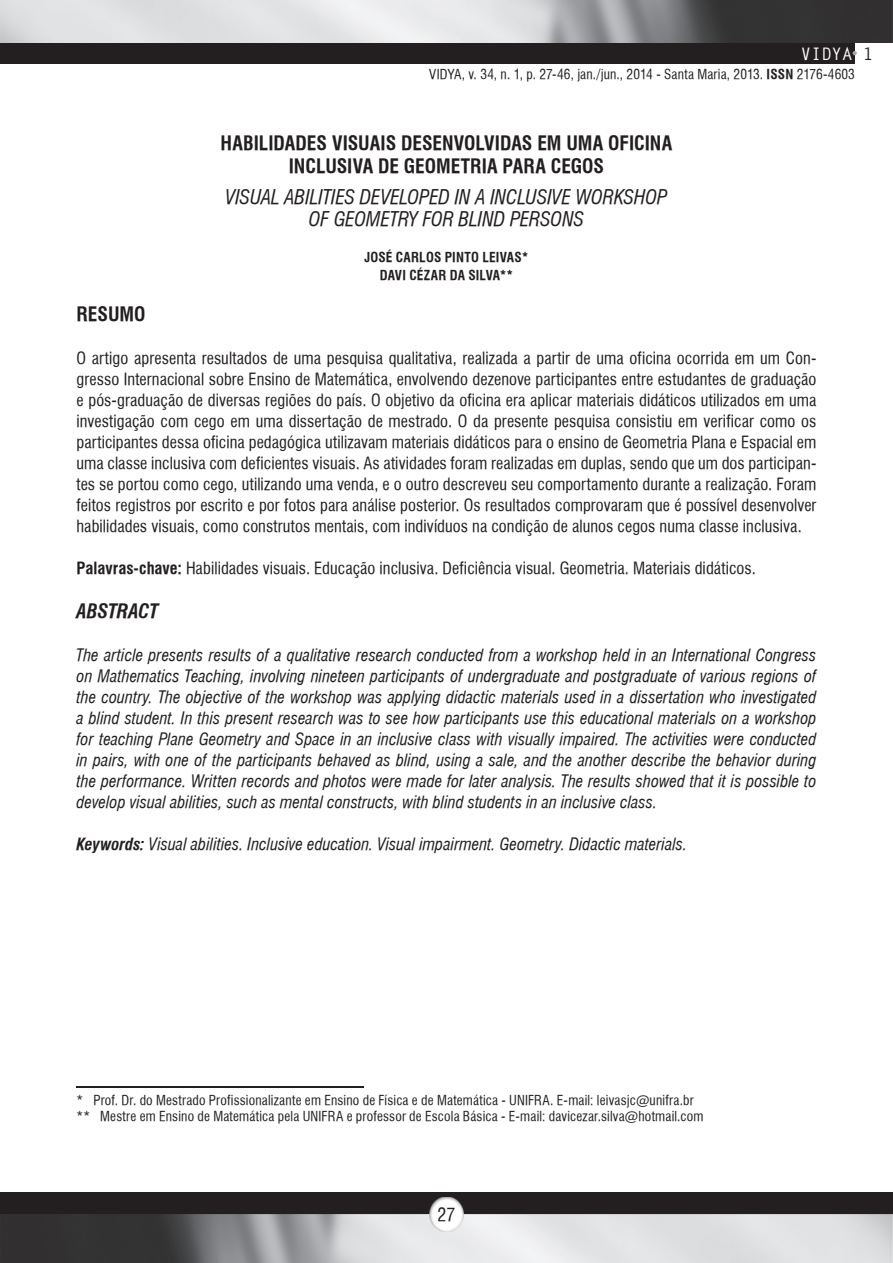
<style>
.page{position:relative;width:893px;height:1263px;background:#fff}
.page>*{position:absolute;margin:0;border:0;box-sizing:border-box;transform-origin:0 0}
.t1{font:700 condensed 19.5px/22.5px "Halvett";color:#231f20;text-align:center}
.t2{font:italic condensed 19.5px/22.5px "Halvett";color:#231f20;text-align:center}
.t3{font:italic 700 condensed 19.5px "Halvett";letter-spacing:-.015em;color:#231f20}
.t4{font:18px "Halvett Condensed";color:#231f20}
.t5{font:700 17.25px "Letter Gothic Std";color:#fff}
.t6{font:16.5px/21px "Halvett Condensed";letter-spacing:.005em;color:#231f20;text-align:justify}
.t7{font:italic condensed 16.5px/21px "Halvett";letter-spacing:.005em;color:#231f20;text-align:justify}
.t8{font:13.5px/16.5px "Halvett Condensed";letter-spacing:.015em;color:#231f20}
.t9{font:700 condensed 13.5px/18px "Halvett";letter-spacing:.01em;color:#231f20;text-align:center}
.s1{color:#231f20}
.s2{font-family:"Halvett";font-weight:700;font-stretch:condensed}
.s3{font-weight:700}
</style>
<div class="page">
<div style="left:0;top:0;width:855px;height:64px;background:#231f20"></div>
<div style="left:0;top:1193px;width:893px;height:70px;background:#231f20"></div>
<img style="left:0;top:0;width:893px;height:43px">
<img style="left:0;top:1214px;width:893px;height:49px">
<svg style="left:853px;top:51px;width:4px;height:4px"></svg>
<img style="left:429px;top:1197px;width:34px;height:34px">
<hr style="left:77px;top:1086px;width:287px;height:1px;background:#231f20">
<p class="t5" style="left:801px;top:43px;width:74px">VIDYA <span class="s1">1</span></p>
<p class="t8" style="left:429px;top:65px;width:427px">VIDYA, v. 34, n. 1, p. 27-46, jan./jun., 2014 - Santa Maria, 2013. <span class="s2">ISSN</span> 2176-4603</p>
<p class="t1" style="left:221px;top:132px;width:453px">HABILIDADES VISUAIS DESENVOLVIDAS EM UMA OFICINA<br>INCLUSIVA DE GEOMETRIA PARA CEGOS</p>
<p class="t2" style="left:225px;top:186px;width:444px">VISUAL ABILITIES DEVELOPED IN A INCLUSIVE WORKSHOP<br>OF GEOMETRY FOR BLIND PERSONS</p>
<p class="t9" style="left:364px;top:248px;width:166px">JOSÉ CARLOS PINTO LEIVAS*<br>DAVI CÉZAR DA SILVA**</p>
<p class="t1" style="left:77px;top:302px;width:70px">RESUMO</p>
<p class="t6" style="left:77px;top:348px;width:741px">O artigo apresenta resultados de uma pesquisa qualitativa, realizada a partir de uma oficina ocorrida em um Con&shy;gresso Internacional sobre Ensino de Matemática, envolvendo dezenove participantes entre estudantes de graduação e pós-graduação de diversas regiões do país. O objetivo da oficina era aplicar materiais didáticos utilizados em uma investigação com cego em uma dissertação de mestrado. O da presente pesquisa consistiu em verificar como os participantes dessa oficina pedagógica utilizavam materiais didáticos para o ensino de Geometria Plana e Espacial em uma classe inclusiva com deficientes visuais. As atividades foram realizadas em duplas, sendo que um dos participan&shy;tes se portou como cego, utilizando uma venda, e o outro descreveu seu comportamento durante a realização. Foram feitos registros por escrito e por fotos para análise posterior. Os resultados comprovaram que é possível desenvolver habilidades visuais, como construtos mentais, com indivíduos na condição de alunos cegos numa classe inclusiva.</p>
<p class="t6" style="left:77px;top:558px;width:681px"><span class="s2">Palavras-chave:</span> Habilidades visuais. Educação inclusiva. Deficiência visual. Geometria. Materiais didáticos.</p>
<p class="t3" style="left:77px;top:599px;width:84px">ABSTRACT</p>
<p class="t7" style="left:77px;top:645px;width:741px">The article presents results of a qualitative research conducted from a workshop held in an International Congress on Mathematics Teaching, involving nineteen participants of undergraduate and postgraduate of various regions of the country. The objective of the workshop was applying didactic materials used in a dissertation who investigated a blind student. In this present research was to see how participants use this educational materials on a workshop for teaching Plane Geometry and Space in an inclusive class with visually impaired. The activities were conducted in pairs, with one of the participants behaved as blind, using a sale, and the another describe the behavior during the performance. Written records and photos were made for later analysis. The results showed that it is possible to develop visual abilities, such as mental constructs, with blind students in an inclusive class.</p>
<p class="t7" style="left:77px;top:834px;width:612px"><span class="s3">Keywords:</span> Visual abilities. Inclusive education. Visual impairment. Geometry. Didactic materials.</p>
<p class="t8" style="left:77px;top:1092px;width:628px">* Prof. Dr. do Mestrado Profissionalizante em Ensino de Física e de Matemática - UNIFRA. E-mail: leivasjc@unifra.br ** Mestre em Ensino de Matemática pela UNIFRA e professor de Escola Básica - E-mail: davicezar.silva@hotmail.com</p>
<p class="t4" style="left:438px;top:1204px;width:19px">27</p>
</div>
